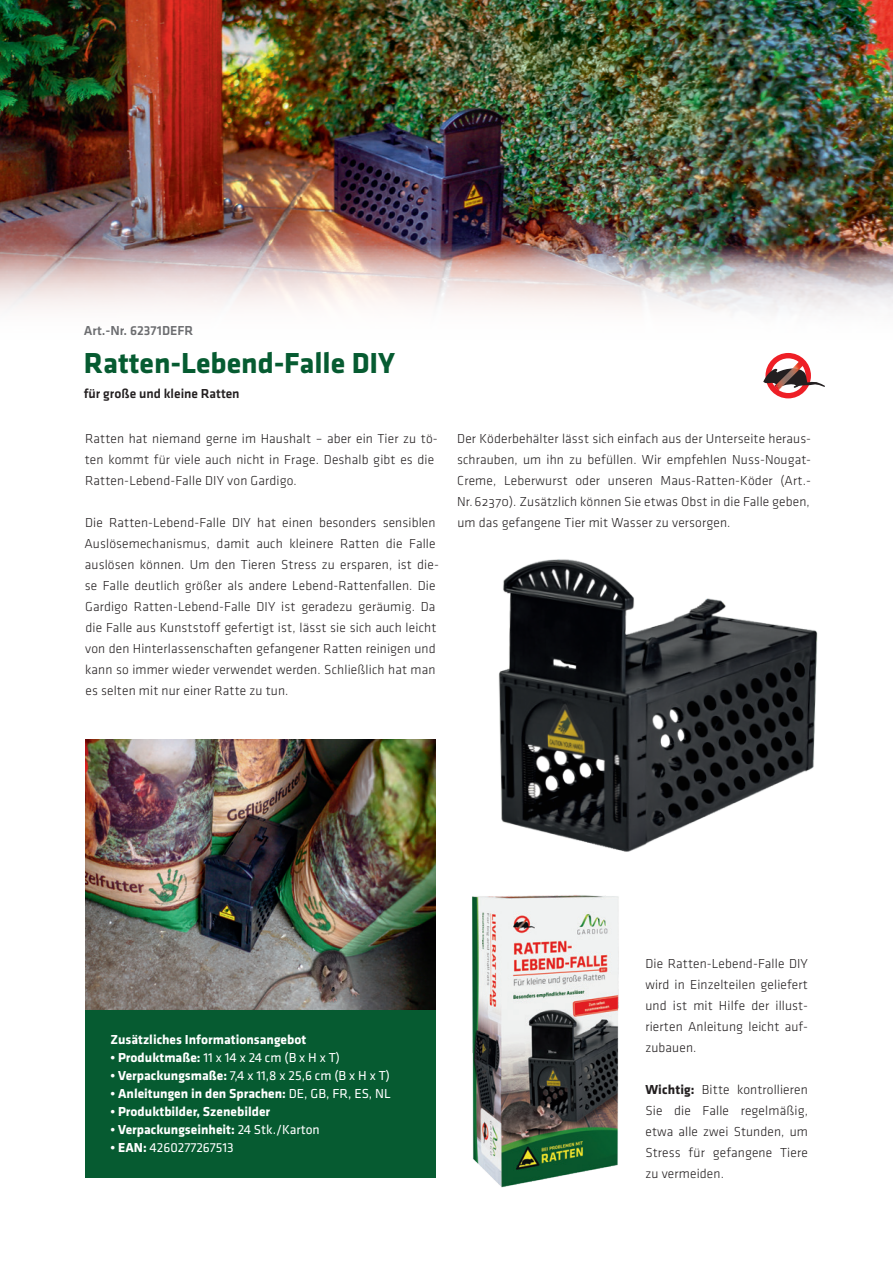
<style>
.page{position:relative;width:893px;height:1263px;background:#fff}
.page>*{position:absolute;margin:0;border:0;box-sizing:border-box;transform-origin:0 0}
.t1{font:30px "Klavika Bold OSF";color:#065b31}
.t2{font:13.5px/21px "Klavika Light OSF";letter-spacing:.01em;color:#231f20;text-align:justify}
.t3{font:13.5px "Klavika Bold OSF";color:#fff}
.t4{font:13.5px "Klavika";color:#fff}
.t5{font:500 13.5px "Klavika";color:#231f20}
.t6{font:500 13.5px "Klavika";color:#6c6d70}
.s1{font-family:"Klavika Bold OSF"}
.s2{font-family:"Klavika"}
.s3{font-family:"Klavika";font-weight:700}
</style>
<div class="page">
<img style="left:85px;top:740px;width:351px;height:270px">
<img style="left:0;top:0;width:893px;height:244px">
<svg style="left:0;top:244px;width:893px;height:155px"></svg>
<div style="left:85px;top:1010px;width:351px;height:168px;background:#065b31"></div>
<svg style="left:763px;top:353px;width:62px;height:45px"></svg>
<img style="left:774px;top:362px;width:29px;height:3px">
<img style="left:774px;top:365px;width:29px;height:26px">
<img style="left:775px;top:368px;width:24px;height:20px">
<img style="left:498px;top:559px;width:320px;height:293px">
<img style="left:472px;top:895px;width:147px;height:293px">
<p class="t6" style="left:84px;top:323px;width:111px">Art.-Nr. 62371DEFR</p>
<h1 class="t1" style="left:84px;top:346px;width:313px">Ratten-Lebend-Falle DIY</h1>
<p class="t5" style="left:84px;top:386px;width:157px">für große und kleine Ratten</p>
<p class="t2" style="left:85px;top:428px;width:354px;text-align:left">Ratten hat niemand gerne im Haushalt – aber ein Tier zu tö&shy;ten kommt für viele auch nicht in Frage. Deshalb gibt es die<br>Ratten-Lebend-Falle DIY von Gardigo.</p>
<p class="t2" style="left:84px;top:512px;width:356px;text-align:left">Die Ratten-Lebend-Falle DIY hat einen besonders sensiblen Auslösemechanismus, damit auch kleinere Ratten die Falle auslösen können. Um den Tieren Stress zu ersparen, ist die&shy;se Falle deutlich größer als andere Lebend-Rattenfallen. Die Gardigo Ratten-Lebend-Falle DIY ist geradezu geräumig. Da die Falle aus Kunststoff gefertigt ist, lässt sie sich auch leicht von den Hinterlassenschaften gefangener Ratten reinigen und kann so immer wieder verwendet werden. Schließlich hat man es selten mit nur einer Ratte zu tun.</p>
<p class="t2" style="left:457px;top:428px;width:356px">Der Köderbehälter lässt sich einfach aus der Unterseite heraus&shy;schrauben, um ihn zu befüllen. Wir empfehlen Nuss-Nougat-Creme, Leberwurst oder unseren Maus-Ratten-Köder (Art.- Nr. 62370). Zusätzlich können Sie etwas Obst in die Falle geben, um das gefangene Tier mit Wasser zu versorgen.</p>
<p class="t3" style="left:111px;top:1032px;width:197px">Zusätzliches Informationsangebot</p>
<p class="t4" style="left:111px;top:1050px;width:231px"><span class="s1">• Produktmaße:</span> 11 x 14 x 24 cm (B x H x T)</p>
<p class="t4" style="left:111px;top:1068px;width:281px"><span class="s1">• Verpackungsmaße:</span> 7,4 x 11,8 x 25,6 cm (B x H x T)</p>
<p class="t3" style="left:111px;top:1086px;width:282px">• Anleitungen in den Sprachen: <span class="s2">DE, GB, FR, ES, NL</span></p>
<p class="t3" style="left:111px;top:1104px;width:161px">• Produktbilder, Szenebilder</p>
<p class="t3" style="left:111px;top:1122px;width:211px">• Verpackungseinheit: <span class="s2">24 Stk./Karton</span></p>
<p class="t4" style="left:111px;top:1140px;width:125px"><span class="s1">• EAN:</span> 4260277267513</p>
<p class="t2" style="left:645px;top:953px;width:164px">Die Ratten-Lebend-Falle DIY wird in Einzelteilen geliefert und ist mit Hilfe der illust&shy;rierten Anleitung leicht auf&shy;zubauen.</p>
<p class="t2" style="left:645px;top:1079px;width:164px"><span class="s3">Wichtig:</span> Bitte kontrollieren Sie die Falle regelmäßig, etwa alle zwei Stunden, um Stress für gefangene Tiere zu vermeiden.</p>
</div>
